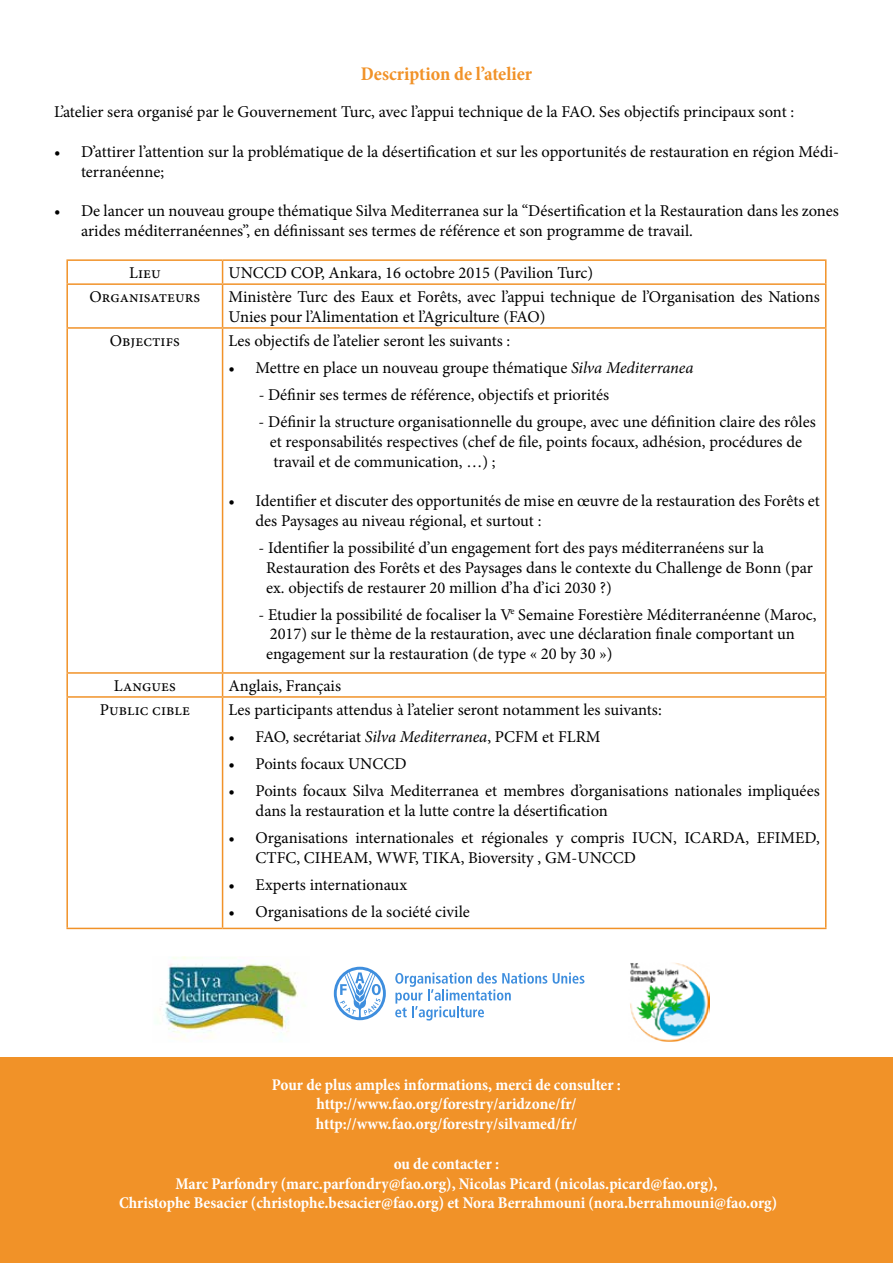
<style>
.page{position:relative;width:893px;height:1263px;background:#fff}
.page>*{position:absolute;margin:0;border:0;box-sizing:border-box;transform-origin:0 0}
.t1{font:700 condensed 19.5px "Minion Pro";color:#f19228}
.t2{font:16.5px/19.8px "Minion Pro";color:#000}
.t3{font:700 condensed 16.5px/19.8px "Minion Pro";color:#fff;text-align:center}
.s1{font-style:italic}
</style>
<div class="page">
<svg style="left:222px;top:261px;width:1px;height:22px"></svg>
<hr style="left:66px;top:283px;width:157px;height:2px;background:#f19228">
<hr style="left:223px;top:283px;width:603px;height:2px;background:#f19228">
<hr style="left:222px;top:285px;width:1px;height:42px;background:#f19228">
<hr style="left:66px;top:327px;width:157px;height:2px;background:#f19228">
<hr style="left:223px;top:327px;width:603px;height:2px;background:#f19228">
<hr style="left:222px;top:329px;width:1px;height:343px;background:#f19228">
<hr style="left:66px;top:672px;width:157px;height:2px;background:#f19228">
<hr style="left:223px;top:672px;width:603px;height:2px;background:#f19228">
<svg style="left:222px;top:674px;width:1px;height:22px"></svg>
<hr style="left:66px;top:696px;width:157px;height:2px;background:#f19228">
<hr style="left:223px;top:696px;width:603px;height:2px;background:#f19228">
<hr style="left:222px;top:698px;width:1px;height:230px;background:#f19228">
<hr style="left:66px;top:259px;width:157px;height:2px;background:#f19228">
<hr style="left:66px;top:261px;width:2px;height:22px;background:#f19228">
<hr style="left:223px;top:259px;width:603px;height:2px;background:#f19228">
<svg style="left:825px;top:261px;width:1px;height:22px"></svg>
<hr style="left:66px;top:285px;width:2px;height:42px;background:#f19228">
<hr style="left:825px;top:285px;width:1px;height:42px;background:#f19228">
<hr style="left:66px;top:329px;width:2px;height:343px;background:#f19228">
<hr style="left:825px;top:329px;width:1px;height:343px;background:#f19228">
<hr style="left:66px;top:674px;width:2px;height:22px;background:#f19228">
<svg style="left:825px;top:674px;width:1px;height:22px"></svg>
<hr style="left:66px;top:698px;width:2px;height:230px;background:#f19228">
<hr style="left:825px;top:698px;width:1px;height:230px;background:#f19228">
<hr style="left:66px;top:928px;width:157px;height:1px;background:#f19228">
<hr style="left:223px;top:928px;width:603px;height:1px;background:#f19228">
<div style="left:0;top:1058px;width:893px;height:205px;background:#f19228"></div>
<svg style="left:334px;top:967px;width:52px;height:53px"></svg>
<svg style="left:553px;top:972px;width:31px;height:12px"></svg>
<svg style="left:395px;top:972px;width:152px;height:48px"></svg>
<img style="left:159px;top:957px;width:146px;height:83px">
<img style="left:630px;top:963px;width:79px;height:79px">
<p class="t1" style="left:361px;top:61px;width:173px">Description de l’atelier</p>
<p class="t2" style="left:54px;top:102px;width:742px">L’atelier sera organisé par le Gouvernement Turc, avec l’appui technique de la FAO. Ses objectifs principaux sont :</p>
<p class="t2" style="left:81px;top:142px;width:759px;text-indent:-27px">• D’attirer l’attention sur la problématique de la désertification et sur les opportunités de restauration en région Médi&shy;terranéenne;</p>
<p class="t2" style="left:81px;top:201px;width:759px;text-indent:-27px">• De lancer un nouveau groupe thématique Silva Mediterranea sur la “Désertification et la Restauration dans les zones arides méditerranéennes”, en définissant ses termes de référence et son programme de travail.</p>
<p class="t2" style="left:129px;top:263px;width:33px">Lieu</p>
<p class="t2" style="left:229px;top:263px;width:366px">UNCCD COP, Ankara, 16 octobre 2015 (Pavilion Turc)</p>
<p class="t2" style="left:90px;top:287px;width:112px">Organisateurs</p>
<p class="t2" style="left:229px;top:287px;width:593px">Ministère Turc des Eaux et Forêts, avec l’appui technique de l’Organisation des Nations<br>Unies pour l’Alimentation et l’Agriculture (FAO)</p>
<p class="t2" style="left:110px;top:331px;width:72px">Objectifs</p>
<p class="t2" style="left:229px;top:331px;width:283px">Les objectifs de l’atelier seront les suivants :</p>
<p class="t2" style="left:229px;top:358px;width:466px">• Mettre en place un nouveau groupe thématique <span class="s1">Silva Mediterranea</span></p>
<p class="t2" style="left:259px;top:385px;width:352px"><span class="s1">-</span> Définir ses termes de référence, objectifs et priorités</p>
<p class="t2" style="left:270px;top:412px;width:547px;text-indent:-11px">- Définir la structure organisationnelle du groupe, avec une définition claire des rôles et responsabilités respectives (chef de file, points focaux, adhésion, procédures de travail et de communication, …) ;</p>
<p class="t2" style="left:256px;top:491px;width:566px;text-indent:-27px">• Identifier et discuter des opportunités de mise en œuvre de la restauration des Forêts et des Paysages au niveau régional, et surtout :</p>
<p class="t2" style="left:266px;top:538px;width:548px;text-indent:-7px">- Identifier la possibilité d’un engagement fort des pays méditerranéens sur la<br>Restauration des Forêts et des Paysages dans le contexte du Challenge de Bonn (par ex. objectifs de restaurer 20 million d’ha d’ici 2030 ?)</p>
<p class="t2" style="left:266px;top:604px;width:552px;text-indent:-8px">- Etudier la possibilité de focaliser la V<sup>e</sup> Semaine Forestière Méditerranéenne (Maroc,<br>2017) sur le thème de la restauration, avec une déclaration finale comportant un engagement sur la restauration (de type « 20 by 30 »)</p>
<p class="t2" style="left:114px;top:676px;width:63px">Langues</p>
<p class="t2" style="left:229px;top:676px;width:114px">Anglais, Français</p>
<p class="t2" style="left:100px;top:700px;width:92px">Public cible</p>
<p class="t2" style="left:229px;top:700px;width:435px">Les participants attendus à l’atelier seront notamment les suivants:</p>
<p class="t2" style="left:229px;top:727px;width:374px">• FAO, secrétariat <span class="s1">Silva Mediterranea</span>, PCFM et FLRM</p>
<p class="t2" style="left:229px;top:754px;width:179px">• Points focaux UNCCD</p>
<p class="t2" style="left:256px;top:781px;width:566px;text-indent:-27px">• Points focaux Silva Mediterranea et membres d’organisations nationales impliquées dans la restauration et la lutte contre la désertification</p>
<p class="t2" style="left:256px;top:828px;width:566px;text-indent:-27px">• Organisations internationales et régionales y compris IUCN, ICARDA, EFIMED,<br>CTFC, CIHEAM, WWF, TIKA, Bioversity , GM-UNCCD</p>
<p class="t2" style="left:229px;top:874px;width:180px">• Experts internationaux</p>
<p class="t2" style="left:229px;top:901px;width:243px">• Organisations de la société civile</p>
<p class="t3" style="left:272px;top:1074px;width:351px">Pour de plus amples informations, merci de consulter : http://www.fao.org/forestry/aridzone/fr/ http://www.fao.org/forestry/silvamed/fr/</p>
<p class="t3" style="left:119px;top:1153px;width:660px">ou de contacter :<br>Marc Parfondry (marc.parfondry@fao.org), Nicolas Picard (nicolas.picard@fao.org),<br>Christophe Besacier (christophe.besacier@fao.org) et Nora Berrahmouni (nora.berrahmouni@fao.org)</p>
</div>
